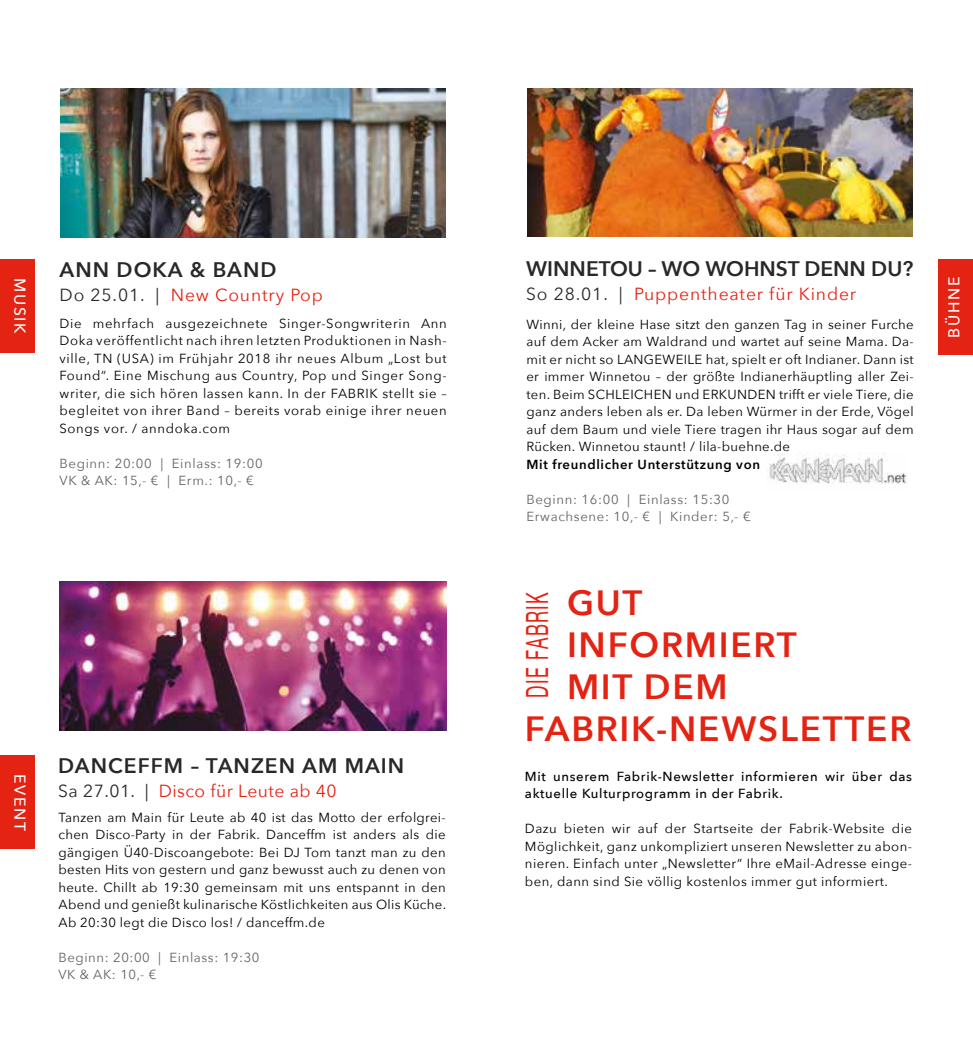
<style>
.page{position:relative;width:973px;height:1042px;background:#fff}
.page>*{position:absolute;margin:0;border:0;box-sizing:border-box;transform-origin:0 0}
.t1{font:600 35px "Avenir Next";letter-spacing:.05em;color:#e42313}
.t2{font:30.62px "Helvetica Neue";letter-spacing:.085em;color:#e42313;scale:.57 1}
.t3{font:600 21px "Avenir Next";letter-spacing:.05em;color:#282827}
.t4{font:600 21px "Avenir Next";color:#282827}
.t5{font:17.5px "Avenir Next";letter-spacing:.05em;color:#e42313}
.t6{font:17.5px "Avenir Next";letter-spacing:.05em;color:#282827}
.t7{font:17.5px "Avenir Next";letter-spacing:.025em;color:#e42313}
.t8{font:500 15.75px "Avenir Next";letter-spacing:.1em;color:#fff}
.t9{font:13.12px/17.5px "Avenir Next";letter-spacing:.025em;color:#000;text-align:justify}
.t10{font:13.12px/17.5px "Avenir Next";letter-spacing:.05em;color:#646363}
.t11{font:500 13.12px/17.5px "Avenir Next";letter-spacing:.05em;color:#000}
.t12{font:600 13.12px "Avenir Next";letter-spacing:.05em;color:#000}
</style>
<div class="page">
<div style="left:938px;top:259px;width:34px;height:96px;background:#e42313"></div>
<div style="left:0;top:259px;width:35px;height:93px;background:#e42313"></div>
<img style="left:61px;top:89px;width:384px;height:149px">
<img style="left:527px;top:88px;width:384px;height:149px">
<div style="left:0;top:755px;width:35px;height:94px;background:#e42313"></div>
<img style="left:60px;top:582px;width:386px;height:149px">
<img style="left:769px;top:453px;width:138px;height:31px">
<p class="t8" style="left:34px;top:278px;width:57px;rotate:90deg">MUSIK</p>
<h3 class="t3" style="left:60px;top:251px;width:218px">ANN DOKA &amp; BAND</h3>
<h3 class="t6" style="left:60px;top:280px;width:87px">Do 25.01.</h3>
<h3 class="t5" style="left:171px;top:280px;width:153px">New Country Pop</h3>
<p class="t9" style="left:60px;top:314px;width:388px">Die mehrfach ausgezeichnete Singer-Songwriterin Ann Doka veröffentlicht nach ihren letzten Produktionen in Nash&shy;ville, TN (USA) im Frühjahr 2018 ihr neues Album „Lost but Found“. Eine Mischung aus Country, Pop und Singer Song&shy;writer, die sich hören lassen kann. In der FABRIK stellt sie – begleitet von ihrer Band – bereits vorab einige ihrer neuen Songs vor. / anndoka.com</p>
<p class="t10" style="left:60px;top:454px;width:204px">Beginn: 20:00 | Einlass: 19:00<br>VK &amp; AK: 15,- € | Erm.: 10,- €</p>
<p class="t8" style="left:34px;top:774px;width:58px;rotate:90deg">EVENT</p>
<h3 class="t3" style="left:58px;top:747px;width:347px">DANCEFFM – TANZEN AM MAIN</h3>
<h3 class="t6" style="left:58px;top:776px;width:78px">Sa 27.01.</h3>
<h3 class="t7" style="left:159px;top:776px;width:179px">Disco für Leute ab 40</h3>
<p class="t9" style="left:58px;top:808px;width:389px">Tanzen am Main für Leute ab 40 ist das Motto der erfolgrei&shy;chen Disco-Party in der Fabrik. Danceffm ist anders als die gängigen Ü40-Discoangebote: Bei DJ Tom tanzt man zu den besten Hits von gestern und ganz bewusst auch zu denen von heute. Chillt ab 19:30 gemeinsam mit uns entspannt in den Abend und genießt kulinarische Köstlichkeiten aus Olis Küche.<br>Ab 20:30 legt die Disco los! / danceffm.de</p>
<p class="t10" style="left:58px;top:948px;width:202px">Beginn: 20:00 | Einlass: 19:30<br>VK &amp; AK: 10,- €</p>
<h3 class="t4" style="left:526px;top:250px;width:388px">WINNETOU – WO WOHNST DENN DU?</h3>
<h3 class="t6" style="left:526px;top:279px;width:83px">So 28.01.</h3>
<h3 class="t5" style="left:634px;top:279px;width:224px">Puppentheater für Kinder</h3>
<p class="t9" style="left:526px;top:315px;width:388px">Winni, der kleine Hase sitzt den ganzen Tag in seiner Furche auf dem Acker am Waldrand und wartet auf seine Mama. Da&shy;mit er nicht so LANGEWEILE hat, spielt er oft Indianer. Dann ist er immer Winnetou – der größte Indianerhäuptling aller Zei&shy;ten. Beim SCHLEICHEN und ERKUNDEN trifft er viele Tiere, die ganz anders leben als er. Da leben Würmer in der Erde, Vögel auf dem Baum und viele Tiere tragen ihr Haus sogar auf dem Rücken. Winnetou staunt! / lila-buehne.de</p>
<p class="t12" style="left:526px;top:453px;width:235px">Mit freundlicher Unterstützung von</p>
<p class="t10" style="left:526px;top:490px;width:226px">Beginn: 16:00 | Einlass: 15:30<br>Erwachsene: 10,- € | Kinder: 5,- €</p>
<h1 class="t1" style="left:567px;top:573px;width:77px">GUT</h1>
<h1 class="t1" style="left:567px;top:615px;width:231px">INFORMIERT</h1>
<h1 class="t1" style="left:567px;top:657px;width:162px">MIT DEM</h1>
<h1 class="t1" style="left:525px;top:699px;width:388px">FABRIK-NEWSLETTER</h1>
<h2 class="t2" style="left:515px;top:698px;width:188px;rotate:-90deg">DIE FABRIK</h2>
<p class="t11" style="left:525px;top:767px;width:388px">Mit unserem Fabrik-Newsletter informieren wir über das aktuelle Kulturprogramm in der Fabrik.</p>
<p class="t9" style="left:525px;top:819px;width:388px">Dazu bieten wir auf der Startseite der Fabrik-Website die Möglichkeit, ganz unkompliziert unseren Newsletter zu abon&shy;nieren. Einfach unter „Newsletter“ Ihre eMail-Adresse einge&shy;ben, dann sind Sie völlig kostenlos immer gut informiert.</p>
<p class="t8" style="left:940px;top:337px;width:62px;rotate:-90deg">BÜHNE</p>
</div>
